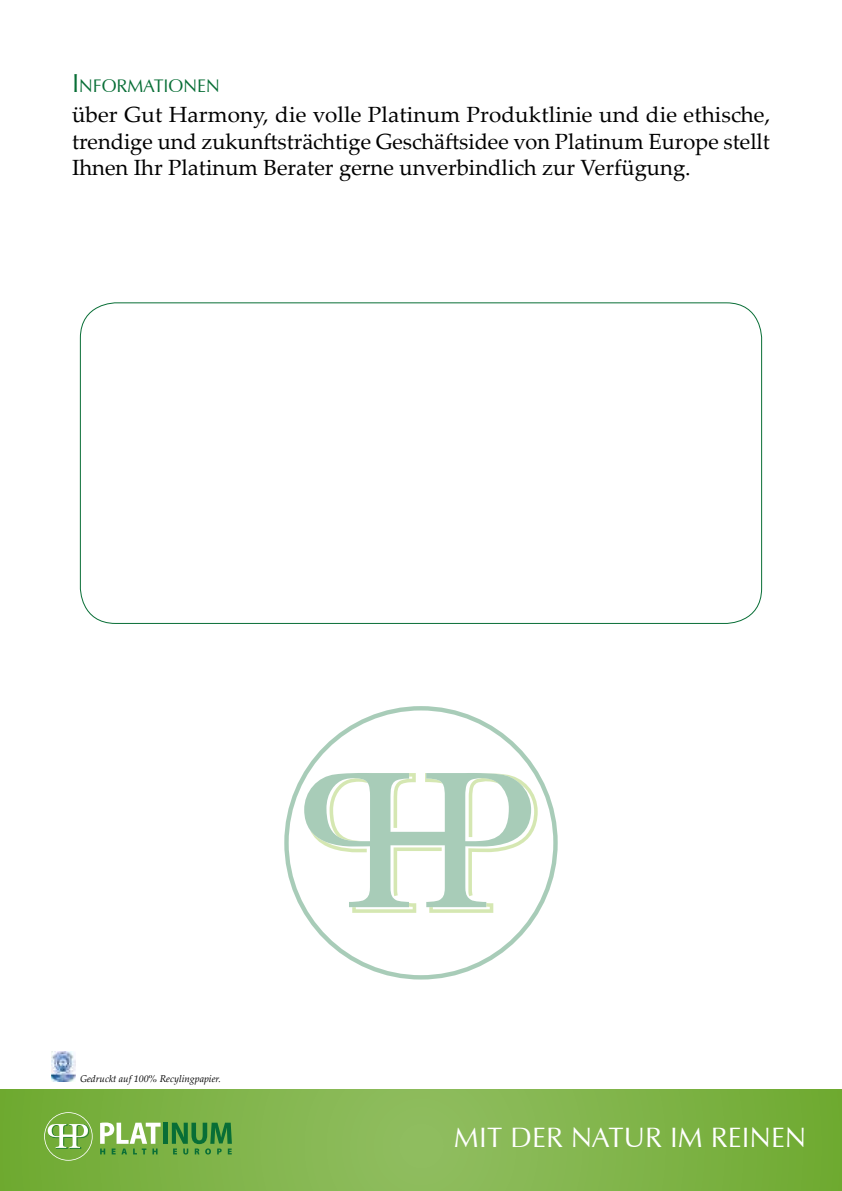
<style>
.page{position:relative;width:842px;height:1191px;background:#fff}
.page>*{position:absolute;margin:0;border:0;box-sizing:border-box;transform-origin:0 0}
.t1{font:28px "Zapf Humanist 601 BT";letter-spacing:.01em;color:#fff}
.t2{font:22px/26.4px "Palatino Linotype";color:#000;text-align:justify}
.t3{font:18.2px "Zapf Humanist 601 BT";color:#086e36}
.t4{font:italic 9.8px "Palatino Linotype";color:#000}
.s1{font-size:26px}
</style>
<div class="page">
<svg style="left:0;top:1089px;width:842px;height:102px;background:#7fb349"></svg>
<svg style="left:44px;top:1112px;width:49px;height:48px;background:#8aba5d"></svg>
<hr style="left:164px;top:1122px;width:4px;height:21px;background:#086e36">
<svg style="left:100px;top:1122px;width:61px;height:32px"></svg>
<svg style="left:172px;top:1122px;width:60px;height:32px;background:#4a9540"></svg>
<svg style="left:284px;top:706px;width:274px;height:273px"></svg>
<svg style="left:304px;top:773px;width:234px;height:140px"></svg>
<img style="left:51px;top:1051px;width:25px;height:30px">
<p class="t3" style="left:72px;top:74px;width:149px"><span class="s1">I</span>NFORMATIONEN</p>
<p class="t2" style="left:72px;top:101px;width:700px">über Gut Harmony, die volle Platinum Produktlinie und die ethische, trendige und zukunftsträchtige Geschäftsidee von Platinum Europe stellt Ihnen Ihr Platinum Berater gerne unverbindlich zur Verfügung.</p>
<p class="t4" style="left:80px;top:1071px;width:143px">Gedruckt auf 100% Recylingpapier.</p>
<p class="t1" style="left:454px;top:1120px;width:353px">MIT DER NATUR IM REINEN</p>
</div>
